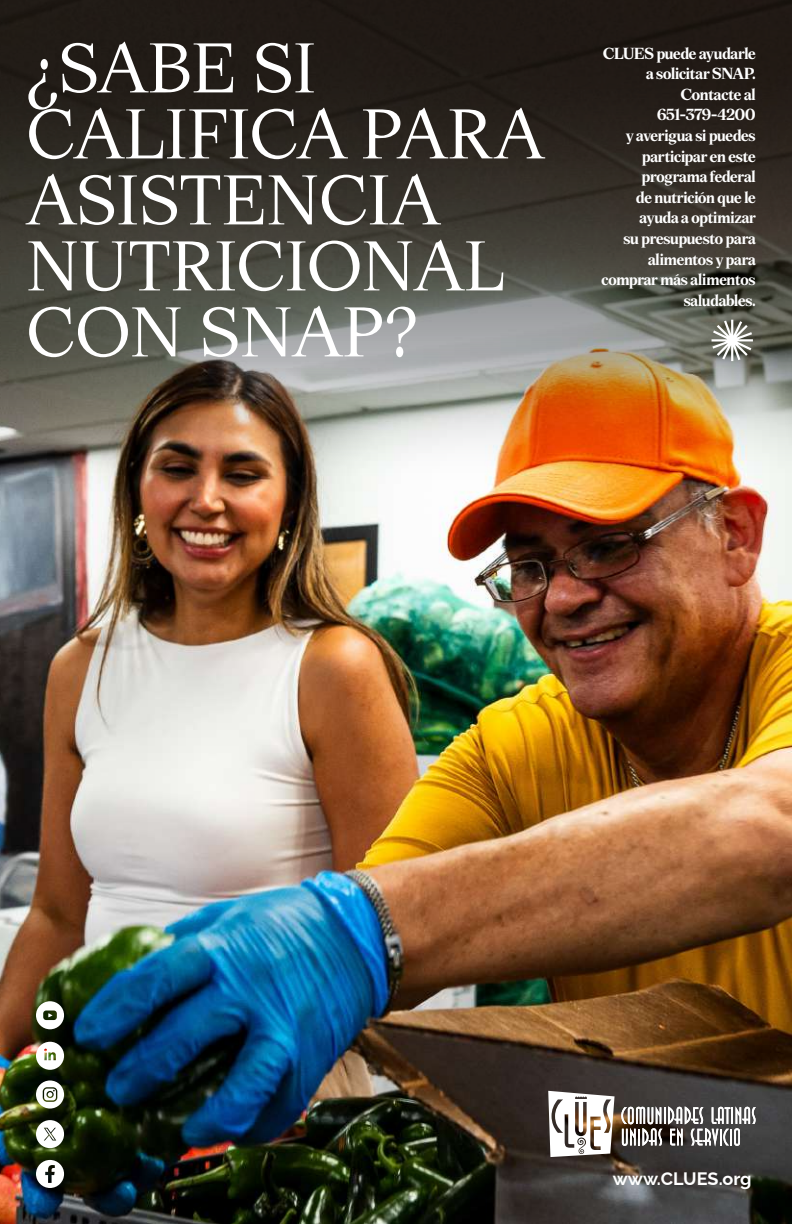
<style>
.page{position:relative;width:792px;height:1224px;background:#fff}
.page>*{position:absolute;margin:0;border:0;box-sizing:border-box;transform-origin:0 0}
.t1{font:70px/66px "Magister";color:#fff}
.t2{font:700 18px "Raleway";color:#fff}
.t3{font:700 16px/20.6px "Magister";letter-spacing:-.045em;color:#fff;text-align:right;scale:1.07 1}
</style>
<div class="page">
<img style="left:0;top:488px;width:792px;height:736px">
<img style="left:0;top:0;width:792px;height:488px">
<svg style="left:548px;top:1091px;width:67px;height:66px"></svg>
<svg style="left:621px;top:1106px;width:135px;height:41px"></svg>
<svg style="left:36px;top:1042px;width:28px;height:28px"></svg>
<svg style="left:36px;top:1001px;width:28px;height:28px"></svg>
<svg style="left:36px;top:1080px;width:28px;height:29px"></svg>
<svg style="left:36px;top:1160px;width:28px;height:28px"></svg>
<svg style="left:36px;top:1120px;width:28px;height:28px"></svg>
<svg style="left:712px;top:320px;width:41px;height:41px"></svg>
<h1 class="t1" style="left:26px;top:34px;width:520px">¿SABE SI<br>CALIFICA PARA<br>ASISTENCIA<br>NUTRICIONAL<br>CON SNAP?</h1>
<p class="t3" style="left:601px;top:42px;width:146px">CLUES puede ayudarle a solicitar SNAP.<br>Contacte al<br>651-379-4200<br>y averigua si puedes participar en este programa federal<br>de nutrición que le ayuda a optimizar<br>su presupuesto para alimentos y para comprar más alimentos saludables.</p>
<p class="t2" style="left:613px;top:1164px;width:140px">www.CLUES.org</p>
</div>
